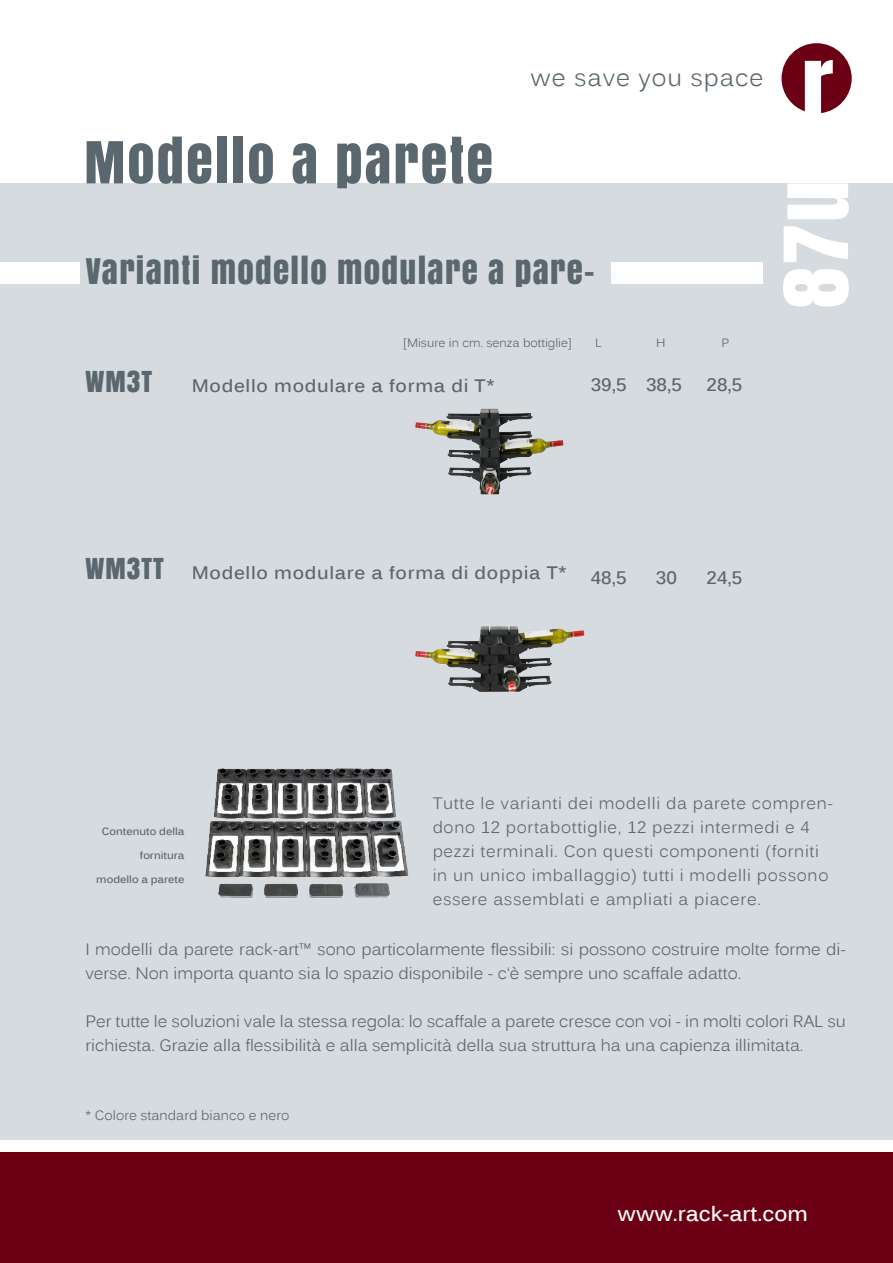
<style>
.page{position:relative;width:893px;height:1263px;background:#fff}
.page>*{position:absolute;margin:0;border:0;box-sizing:border-box;transform-origin:0 0}
.t1{font:82.95px "Anton";color:#fff}
.t2{font:54.3px "Anton";letter-spacing:.04em;color:#5a676e}
.t3{font:33px "Anton";letter-spacing:.04em;color:#5a676e}
.t4{font:27px "Anton";color:#5a676e}
.t5{font:24px "Kalinga";letter-spacing:.04em;color:#5a676e}
.t6{font:700 21px "Kalinga";color:#fff}
.t7{font:700 18px "Kalinga";letter-spacing:.04em;color:#5a676e}
.t8{font:16.5px/24px "Kalinga";color:#5a676e}
.t9{font:16.5px/24px "Kalinga";letter-spacing:.04em;color:#5a676e}
.t10{font:13.5px "Kalinga";color:#5a676e}
.t11{font:12px "Kalinga";color:#5a676e}
.t12{font:700 10.5px "Kalinga";color:#5a676e}
.s1{font-family:"Anton";font-weight:400;font-size:27px}
</style>
<div class="page">
<div style="left:0;top:183px;width:893px;height:957px;background:#d6dbe0"></div>
<img style="left:415px;top:626px;width:95px;height:46px">
<img style="left:415px;top:409px;width:66px;height:48px">
<img style="left:205px;top:768px;width:204px;height:130px">
<div style="left:0;top:262px;width:79px;height:22px;background:#fff"></div>
<div style="left:611px;top:262px;width:152px;height:22px;background:#fff"></div>
<svg style="left:781px;top:43px;width:71px;height:70px"></svg>
<div style="left:0;top:1152px;width:893px;height:111px;background:#6b0015"></div>
<p class="t2" style="left:84px;top:120px;width:410px">MODELLO A PARETE</p>
<p class="t5" style="left:531px;top:62px;width:235px">we save you space</p>
<p class="t3" style="left:86px;top:245px;width:510px">VARIANTI MODELLO MODULARE A PARE-</p>
<p class="t11" style="left:403px;top:335px;width:170px">[Misure in cm. senza bottiglie]</p>
<p class="t11" style="left:595px;top:335px;width:8px">L</p>
<p class="t11" style="left:656px;top:335px;width:11px">H</p>
<p class="t11" style="left:721px;top:335px;width:9px">P</p>
<p class="t4" style="left:85px;top:360px;width:68px">WM3T</p>
<p class="t7" style="left:192px;top:374px;width:304px">Modello modulare a forma di T*</p>
<p class="t7" style="left:591px;top:373px;width:93px">39,5 38,5</p>
<p class="t7" style="left:706px;top:373px;width:37px">28,5</p>
<p class="t1" style="left:750px;top:309px;width:130px;rotate:-90deg">87U</p>
<p class="t7" style="left:85px;top:561px;width:483px"><span class="s1">WM3TT</span> Modello modulare a forma di doppia T*</p>
<p class="t7" style="left:591px;top:565px;width:37px">48,5</p>
<p class="t7" style="left:656px;top:565px;width:22px">30</p>
<p class="t7" style="left:706px;top:565px;width:37px">24,5</p>
<p class="t12" style="left:102px;top:824px;width:84px">Contenuto della</p>
<p class="t12" style="left:140px;top:848px;width:46px">fornitura</p>
<p class="t12" style="left:96px;top:872px;width:90px">modello a parete</p>
<p class="t9" style="left:433px;top:793px;width:402px">Tutte le varianti dei modelli da parete compren&shy;dono 12 portabottiglie, 12 pezzi intermedi e 4 pezzi terminali. Con questi componenti (forniti in un unico imballaggio) tutti i modelli possono essere assemblati e ampliati a piacere.</p>
<p class="t8" style="left:85px;top:939px;width:762px">I modelli da parete rack-art™ sono particolarmente flessibili: si possono costruire molte forme di&shy;verse. Non importa quanto sia lo spazio disponibile - c‘è sempre uno scaffale adatto.</p>
<p class="t8" style="left:85px;top:1011px;width:762px">Per tutte le soluzioni vale la stessa regola: lo scaffale a parete cresce con voi - in molti colori RAL su richiesta. Grazie alla flessibilità e alla semplicità della sua struttura ha una capienza illimitata.</p>
<p class="t10" style="left:85px;top:1106px;width:205px">* Colore standard bianco e nero</p>
<p class="t6" style="left:618px;top:1199px;width:192px">www.rack-art.com</p>
</div>
